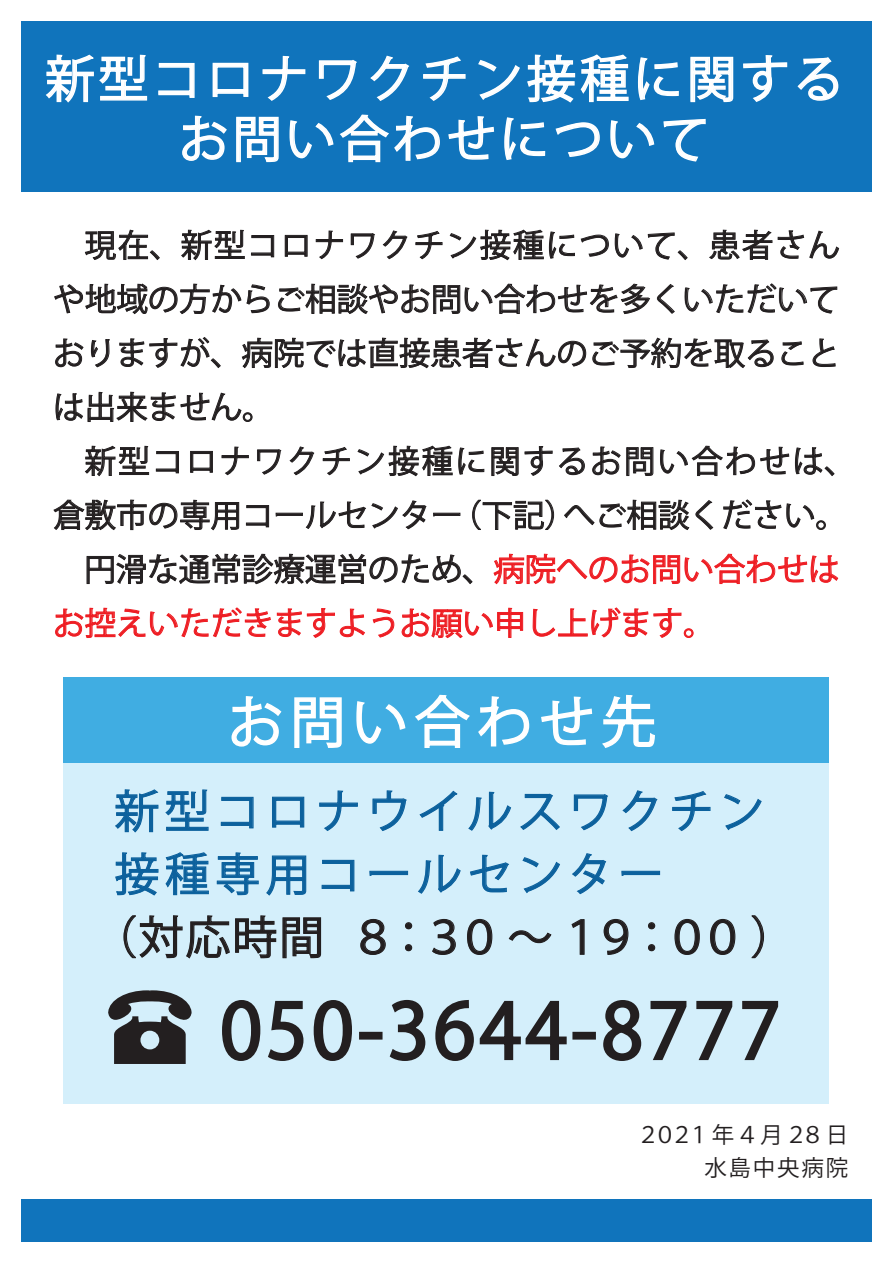
<style>
.page{position:relative;width:893px;height:1263px;background:#fff}
.page>*{position:absolute;margin:0;border:0;box-sizing:border-box;transform-origin:0 0}
.t1{font:75px "Koz Go Pr 6 N";letter-spacing:.06em;color:#231f20}
.t2{font:55.5px "Koz Go Pr 6 N";letter-spacing:.12em;color:#fff}
.t3{font:49.5px/60px "Koz Go Pr 6 N";letter-spacing:.08em;color:#fff;text-align:center}
.t4{font:45px/63px "Koz Go Pr 6 N";letter-spacing:.12em;color:#0c619d}
.t5{font:45px "Koz Go Pr 6 N";letter-spacing:-.085em;color:#231f20}
.t6{font:31.5px/54px "Koz Go Pr 6 N";color:#231f20}
.t7{font:22.5px/33.3px "Koz Go Pr 6 N";letter-spacing:.08em;color:#231f20;text-align:right}
.s1{color:#ee1d23}
</style>
<div class="page">
<div style="left:21px;top:1199px;width:851px;height:43px;background:#1074bc"></div>
<div style="left:21px;top:21px;width:851px;height:170px;background:#1074bc"></div>
<svg style="left:45px;top:54px;width:103px;height:49px"></svg>
<svg style="left:158px;top:62px;width:37px;height:36px"></svg>
<svg style="left:212px;top:62px;width:37px;height:36px"></svg>
<svg style="left:262px;top:55px;width:44px;height:46px"></svg>
<svg style="left:318px;top:60px;width:39px;height:40px"></svg>
<svg style="left:370px;top:55px;width:40px;height:46px"></svg>
<svg style="left:423px;top:56px;width:43px;height:45px"></svg>
<svg style="left:478px;top:54px;width:151px;height:49px"></svg>
<svg style="left:638px;top:57px;width:41px;height:44px"></svg>
<svg style="left:690px;top:56px;width:44px;height:47px"></svg>
<svg style="left:743px;top:55px;width:45px;height:47px"></svg>
<svg style="left:797px;top:57px;width:42px;height:44px"></svg>
<svg style="left:182px;top:115px;width:45px;height:46px"></svg>
<svg style="left:236px;top:116px;width:43px;height:47px"></svg>
<svg style="left:289px;top:114px;width:151px;height:49px"></svg>
<svg style="left:448px;top:116px;width:47px;height:44px"></svg>
<svg style="left:504px;top:117px;width:42px;height:43px"></svg>
<svg style="left:555px;top:122px;width:45px;height:35px"></svg>
<svg style="left:610px;top:120px;width:45px;height:39px"></svg>
<svg style="left:663px;top:118px;width:43px;height:44px"></svg>
<div style="left:64px;top:762px;width:765px;height:342px;background:#d4effb"></div>
<div style="left:64px;top:677px;width:765px;height:85px;background:#40ade2"></div>
<svg style="left:231px;top:696px;width:51px;height:51px"></svg>
<svg style="left:294px;top:697px;width:48px;height:51px"></svg>
<svg style="left:356px;top:701px;width:50px;height:43px"></svg>
<svg style="left:415px;top:694px;width:55px;height:54px"></svg>
<svg style="left:478px;top:696px;width:52px;height:51px"></svg>
<svg style="left:541px;top:696px;width:52px;height:50px"></svg>
<svg style="left:602px;top:694px;width:53px;height:54px"></svg>
<svg style="left:115px;top:789px;width:94px;height:44px"></svg>
<svg style="left:220px;top:796px;width:34px;height:33px"></svg>
<svg style="left:272px;top:796px;width:33px;height:32px"></svg>
<svg style="left:319px;top:790px;width:39px;height:41px"></svg>
<svg style="left:372px;top:790px;width:35px;height:41px"></svg>
<svg style="left:419px;top:790px;width:39px;height:41px"></svg>
<svg style="left:468px;top:791px;width:44px;height:40px"></svg>
<svg style="left:520px;top:793px;width:40px;height:37px"></svg>
<svg style="left:573px;top:794px;width:35px;height:37px"></svg>
<svg style="left:622px;top:790px;width:36px;height:42px"></svg>
<svg style="left:672px;top:791px;width:39px;height:41px"></svg>
<svg style="left:724px;top:794px;width:38px;height:37px"></svg>
<svg style="left:115px;top:852px;width:44px;height:44px"></svg>
<svg style="left:165px;top:852px;width:44px;height:44px"></svg>
<svg style="left:216px;top:852px;width:43px;height:44px"></svg>
<svg style="left:266px;top:855px;width:41px;height:41px"></svg>
<svg style="left:321px;top:859px;width:34px;height:33px"></svg>
<svg style="left:369px;top:870px;width:40px;height:6px"></svg>
<svg style="left:418px;top:854px;width:43px;height:40px"></svg>
<svg style="left:470px;top:854px;width:39px;height:39px"></svg>
<svg style="left:522px;top:857px;width:38px;height:37px"></svg>
<svg style="left:572px;top:853px;width:35px;height:42px"></svg>
<svg style="left:621px;top:870px;width:40px;height:6px"></svg>
<svg style="left:123px;top:915px;width:199px;height:44px"></svg>
<svg style="left:360px;top:918px;width:26px;height:37px"></svg>
<svg style="left:405px;top:922px;width:8px;height:30px"></svg>
<svg style="left:432px;top:918px;width:24px;height:37px"></svg>
<svg style="left:467px;top:918px;width:26px;height:37px"></svg>
<svg style="left:508px;top:930px;width:44px;height:14px"></svg>
<svg style="left:571px;top:919px;width:14px;height:36px"></svg>
<svg style="left:603px;top:918px;width:26px;height:37px"></svg>
<svg style="left:648px;top:922px;width:8px;height:30px"></svg>
<svg style="left:674px;top:918px;width:26px;height:37px"></svg>
<svg style="left:710px;top:918px;width:26px;height:37px"></svg>
<svg style="left:751px;top:915px;width:14px;height:44px"></svg>
<svg style="left:85px;top:230px;width:75px;height:30px"></svg>
<svg style="left:181px;top:230px;width:64px;height:30px"></svg>
<svg style="left:251px;top:235px;width:23px;height:22px"></svg>
<svg style="left:285px;top:235px;width:22px;height:22px"></svg>
<svg style="left:316px;top:231px;width:27px;height:28px"></svg>
<svg style="left:351px;top:233px;width:24px;height:26px"></svg>
<svg style="left:383px;top:230px;width:24px;height:29px"></svg>
<svg style="left:416px;top:231px;width:26px;height:28px"></svg>
<svg style="left:450px;top:230px;width:125px;height:30px"></svg>
<svg style="left:581px;top:235px;width:28px;height:22px"></svg>
<svg style="left:615px;top:233px;width:73px;height:27px"></svg>
<svg style="left:709px;top:230px;width:63px;height:30px"></svg>
<svg style="left:778px;top:230px;width:61px;height:29px"></svg>
<svg style="left:54px;top:284px;width:216px;height:30px"></svg>
<svg style="left:278px;top:284px;width:339px;height:30px"></svg>
<svg style="left:621px;top:284px;width:29px;height:30px"></svg>
<svg style="left:657px;top:284px;width:18px;height:30px"></svg>
<svg style="left:685px;top:283px;width:152px;height:30px"></svg>
<svg style="left:55px;top:338px;width:28px;height:29px"></svg>
<svg style="left:91px;top:339px;width:19px;height:28px"></svg>
<svg style="left:119px;top:337px;width:102px;height:31px"></svg>
<svg style="left:242px;top:338px;width:344px;height:30px"></svg>
<svg style="left:592px;top:337px;width:181px;height:31px"></svg>
<svg style="left:781px;top:341px;width:22px;height:24px"></svg>
<svg style="left:813px;top:338px;width:22px;height:29px"></svg>
<svg style="left:56px;top:392px;width:196px;height:30px"></svg>
<svg style="left:85px;top:446px;width:64px;height:30px"></svg>
<svg style="left:156px;top:451px;width:23px;height:22px"></svg>
<svg style="left:190px;top:451px;width:23px;height:22px"></svg>
<svg style="left:222px;top:447px;width:27px;height:28px"></svg>
<svg style="left:257px;top:449px;width:24px;height:26px"></svg>
<svg style="left:290px;top:446px;width:24px;height:29px"></svg>
<svg style="left:323px;top:447px;width:27px;height:28px"></svg>
<svg style="left:358px;top:446px;width:126px;height:30px"></svg>
<svg style="left:491px;top:447px;width:27px;height:29px"></svg>
<svg style="left:525px;top:446px;width:28px;height:30px"></svg>
<svg style="left:559px;top:447px;width:26px;height:28px"></svg>
<svg style="left:592px;top:446px;width:61px;height:30px"></svg>
<svg style="left:660px;top:446px;width:129px;height:30px"></svg>
<svg style="left:795px;top:447px;width:39px;height:29px"></svg>
<svg style="left:53px;top:500px;width:186px;height:30px"></svg>
<svg style="left:246px;top:505px;width:23px;height:22px"></svg>
<svg style="left:276px;top:502px;width:90px;height:27px"></svg>
<svg style="left:372px;top:500px;width:54px;height:29px"></svg>
<svg style="left:433px;top:513px;width:27px;height:3px"></svg>
<svg style="left:472px;top:500px;width:82px;height:30px"></svg>
<svg style="left:564px;top:500px;width:125px;height:30px"></svg>
<svg style="left:696px;top:500px;width:17px;height:30px"></svg>
<svg style="left:723px;top:499px;width:103px;height:31px"></svg>
<svg style="left:87px;top:554px;width:374px;height:30px"></svg>
<svg style="left:463px;top:574px;width:9px;height:10px"></svg>
<svg style="left:494px;top:554px;width:344px;height:30px"></svg>
<svg style="left:55px;top:607px;width:216px;height:31px"></svg>
<svg style="left:277px;top:608px;width:88px;height:30px"></svg>
<svg style="left:373px;top:608px;width:21px;height:29px"></svg>
<svg style="left:402px;top:608px;width:121px;height:30px"></svg>
<svg style="left:533px;top:607px;width:160px;height:31px"></svg>
<svg style="left:222px;top:1000px;width:82px;height:61px"></svg>
<svg style="left:313px;top:1000px;width:39px;height:61px"></svg>
<div style="left:359px;top:1032px;width:24px;height:7px;border:3px solid #231f20"></div>
<svg style="left:389px;top:999px;width:37px;height:62px"></svg>
<svg style="left:435px;top:1000px;width:132px;height:61px"></svg>
<div style="left:572px;top:1032px;width:24px;height:7px;border:3px solid #231f20"></div>
<svg style="left:603px;top:1000px;width:39px;height:61px"></svg>
<svg style="left:650px;top:1000px;width:37px;height:61px"></svg>
<svg style="left:696px;top:1000px;width:37px;height:61px"></svg>
<svg style="left:742px;top:1000px;width:37px;height:61px"></svg>
<svg style="left:108px;top:990px;width:84px;height:74px"></svg>
<h3 class="t3" style="left:45px;top:50px;width:799px">新型コロナワクチン接種に関するお問い合わせについて</h3>
<p class="t6" style="left:53px;top:219px;width:804px">　現在、新型コロナワクチン接種について、患者さんや地域の方からご相談やお問い合わせを多くいただいておりますが、病院では直接患者さんのご予約を取ることは出来ません。<br>　新型コロナワクチン接種に関するお問い合わせは、倉敷市の専用コールセンター（下記）へご相談ください。　円滑な通常診療運営のため、<span class="s1">病院へのお問い合わせはお控えいただきますようお願い申し上げます。</span></p>
<h2 class="t2" style="left:228px;top:691px;width:430px">お問い合わせ先</h2>
<h3 class="t4" style="left:114px;top:781px;width:651px">新型コロナウイルスワクチン接種専用コールセンター</h3>
<h3 class="t5" style="left:92px;top:912px;width:705px">（対応時間 ８：３０～１９：００）</h3>
<h1 class="t1" style="left:221px;top:989px;width:561px">050-3644-8777</h1>
<p class="t7" style="left:637px;top:1118px;width:213px">２０２１年４月２８日水島中央病院</p>
</div>
